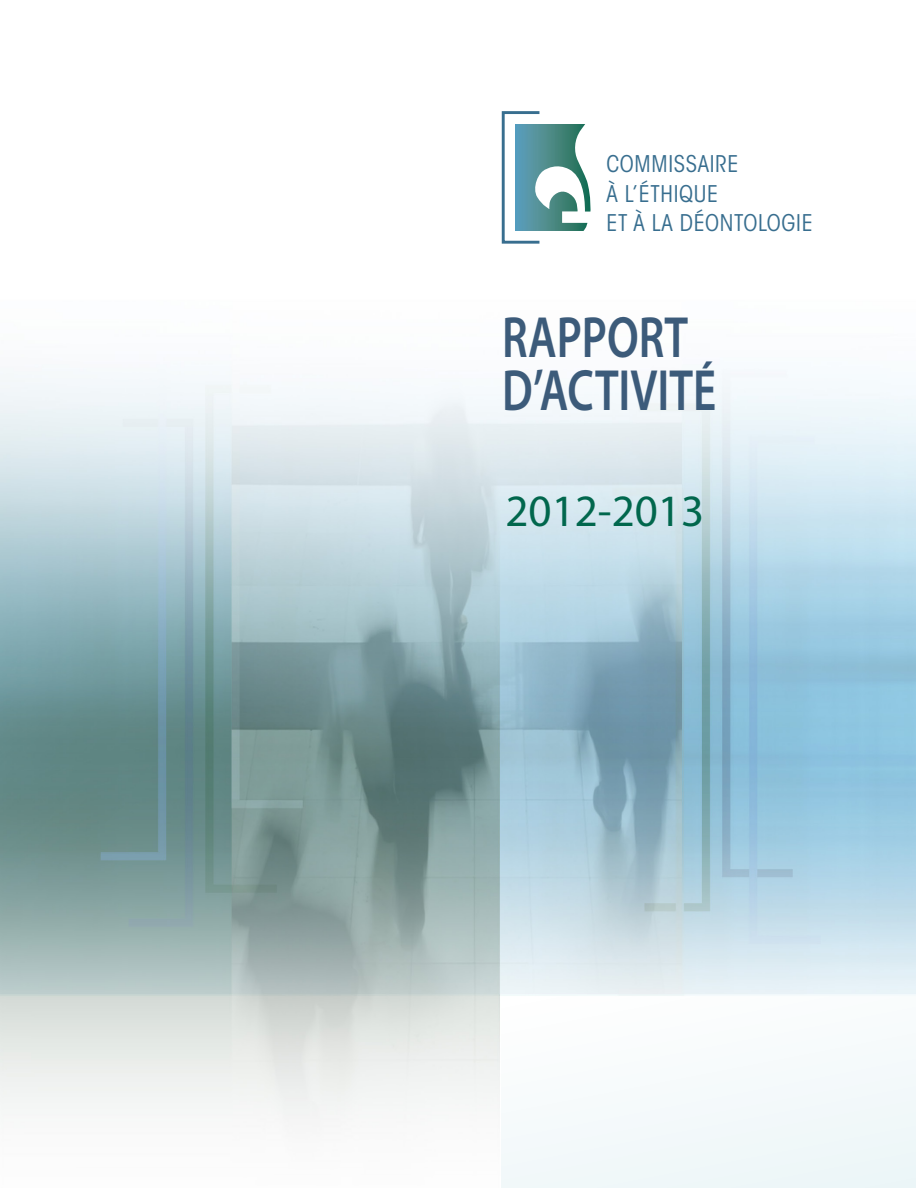
<style>
.page{position:relative;width:916px;height:1188px;background:#fff}
.page>*{position:absolute;margin:0;border:0;box-sizing:border-box;transform-origin:0 0}
.t1{font:600 58.5px/52.5px "Myriad Pro";color:#3c5b7a;scale:.77 1}
.t2{font:45px "Myriad Pro";color:#01674d}
.t3{font:condensed 22.8px/29.5px "ITC Avant Garde Std";letter-spacing:.03em;color:#386e8f}
</style>
<div class="page">
<img style="left:0;top:111px;width:916px;height:1011px">
<div style="left:515px;top:125px;width:82px;height:106px;background:linear-gradient(to bottom,#5799b0,#5799b0)"></div>
<svg style="left:532px;top:113px;width:125px;height:136px"></svg>
<div style="left:502px;top:111px;width:39px;height:133px;border:3px solid #386e8f"></div>
<div style="left:501px;top:996px;width:415px;height:192px;background:#f5fafb"></div>
<p class="t3" style="left:606px;top:149px;width:207px">COMMISSAIRE<br>À L’ÉTHIQUE<br>ET À LA DÉONTOLOGIE</p>
<h1 class="t1" style="left:502px;top:310px;width:279px">RAPPORT<br>D’ACTIVITÉ</h1>
<h2 class="t2" style="left:505px;top:483px;width:200px">2012-2013</h2>
</div>
